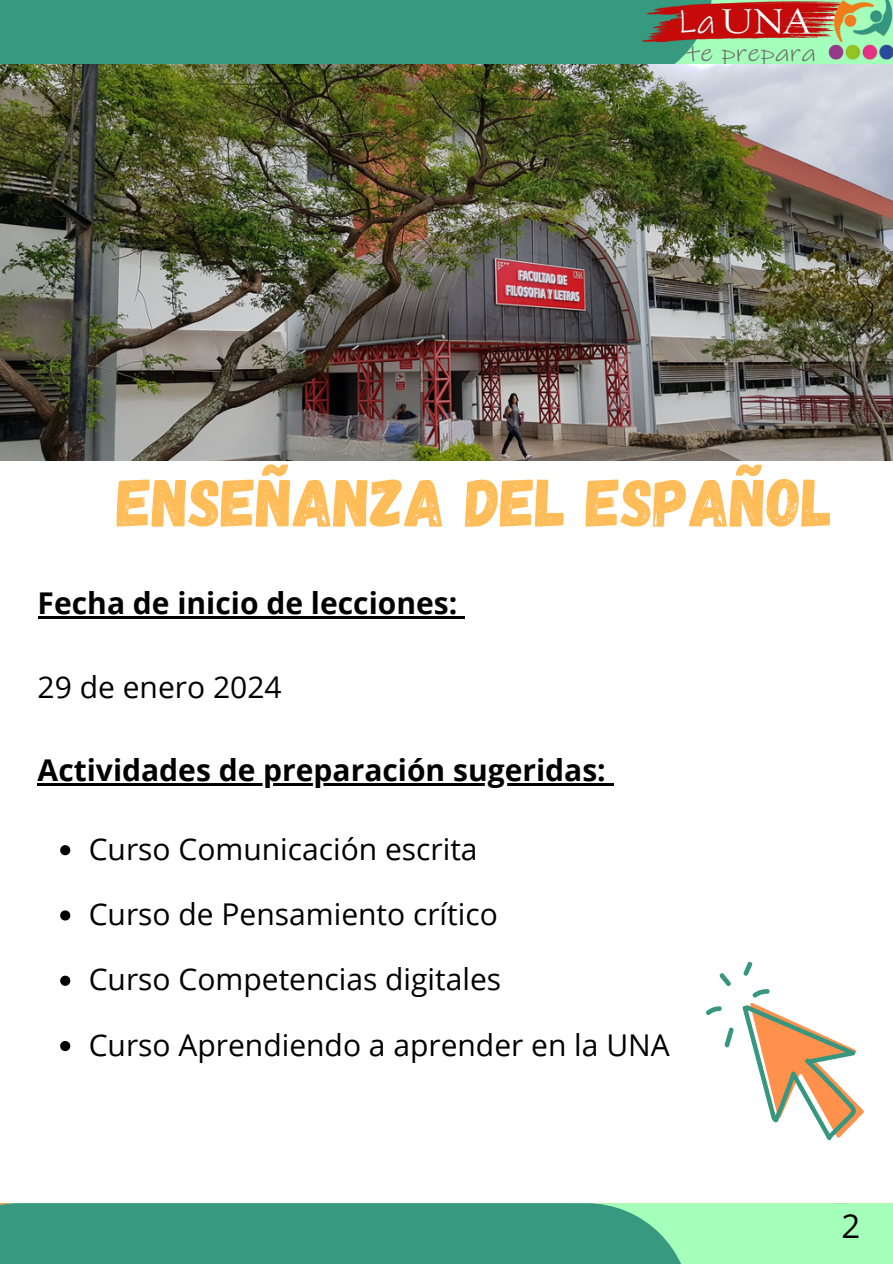
<style>
.page{position:relative;width:893px;height:1264px;background:#fff}
.page>*{position:absolute;margin:0;border:0;box-sizing:border-box;transform-origin:0 0}
.t1{font:67.5px "Gagalin";color:#ffbd59}
.t2{font:33px "Open Sans";color:#000}
.t3{font:30px "Open Sans";color:#000}
.t4{font:700 30px "Open Sans";color:#000}
</style>
<div class="page">
<div style="left:0;top:0;width:713px;height:87px;background:#369980"></div>
<div style="left:0;top:1203px;width:892px;height:60px;background:#a4ffbb"></div>
<div style="left:0;top:1203px;width:690px;height:60px;background:#369980"></div>
<img style="left:642px;top:0;width:250px;height:65px">
<img style="left:0;top:65px;width:892px;height:395px">
<hr style="left:38px;top:616px;width:419px;height:3px;background:#000">
<svg style="left:457px;top:616px;width:8px;height:3px"></svg>
<hr style="left:38px;top:783px;width:567px;height:2px;background:#000">
<svg style="left:605px;top:783px;width:8px;height:2px"></svg>
<svg style="left:60px;top:845px;width:10px;height:10px"></svg>
<svg style="left:60px;top:910px;width:10px;height:10px"></svg>
<svg style="left:60px;top:975px;width:10px;height:10px"></svg>
<svg style="left:60px;top:1041px;width:10px;height:10px"></svg>
<svg style="left:706px;top:961px;width:158px;height:180px"></svg>
<h1 class="t1" style="left:117px;top:459px;width:716px">ENSEÑANZA DEL ESPAÑOL</h1>
<h2 class="t4" style="left:38px;top:582px;width:421px">Fecha de inicio de lecciones:</h2>
<p class="t3" style="left:38px;top:665px;width:245px">29 de enero 2024</p>
<h2 class="t4" style="left:38px;top:749px;width:569px">Actividades de preparación sugeridas:</h2>
<p class="t3" style="left:89px;top:827px;width:390px">Curso Comunicación escrita</p>
<p class="t3" style="left:89px;top:893px;width:410px">Curso de Pensamiento crítico</p>
<p class="t3" style="left:89px;top:958px;width:414px">Curso Competencias digitales</p>
<p class="t3" style="left:89px;top:1023px;width:582px">Curso Aprendiendo a aprender en la UNA</p>
<p class="t2" style="left:841px;top:1202px;width:20px">2</p>
</div>
